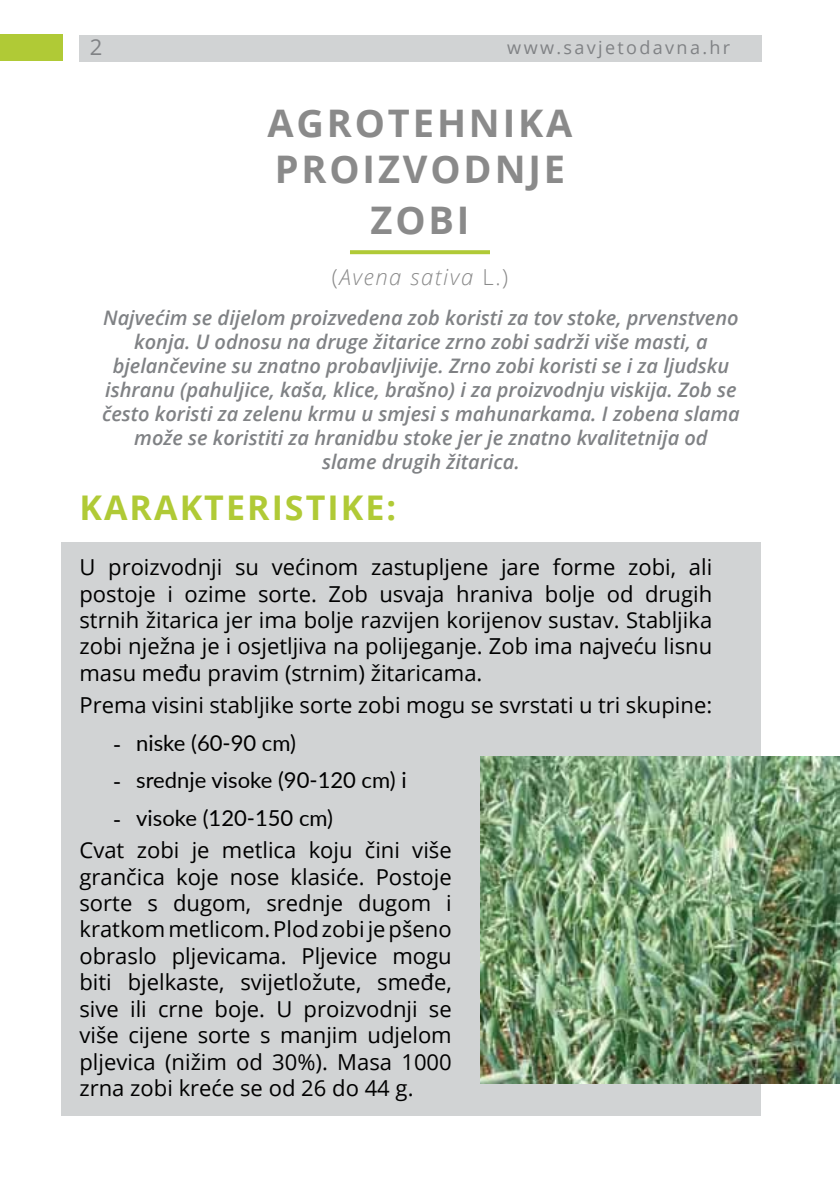
<style>
.page{position:relative;width:840px;height:1191px;background:#fff}
.page>*{position:absolute;margin:0;border:0;box-sizing:border-box;transform-origin:0 0}
.t1{font:700 38px/45.6px "Open Sans";letter-spacing:.075em;color:#8a8a8a}
.t2{font:700 34px "Open Sans";letter-spacing:.06em;color:#b0ca36}
.t3{font:22px/26.4px "Open Sans";color:#000;text-align:justify}
.t4{font:22px "Lato";color:#000}
.t5{font:italic 300 22px "Open Sans";letter-spacing:.075em;color:#8a8a8a}
.t6{font:22px "Open Sans";color:#808285}
.t7{font:italic 600 20px/24px "Open Sans";color:#808285;text-align:center}
.t8{font:18px "Open Sans";letter-spacing:.13em;color:#808285}
.s1{font-style:normal}
.s2{font-family:"Times New Roman"}
</style>
<div class="page">
<div style="left:79px;top:35px;width:683px;height:26px;background:#d1d3d4"></div>
<div style="left:0;top:35px;width:62px;height:26px;background:#b0ca36"></div>
<div style="left:61px;top:542px;width:699px;height:574px;background:#d1d3d4"></div>
<svg style="left:350px;top:250px;width:139px;height:4px"></svg>
<img style="left:480px;top:756px;width:359px;height:328px">
<p class="t6" style="left:90px;top:31px;width:14px">2</p>
<p class="t8" style="left:507px;top:35px;width:224px">www.savjetodavna.hr</p>
<h1 class="t1" style="left:267px;top:99px;width:306px">AGROTEHNIKA<br>PROIZVODNJE</h1>
<h1 class="t1" style="left:370px;top:196px;width:100px">ZOBI</h1>
<p class="t5" style="left:331px;top:262px;width:178px"><span class="s1">(</span>Avena sativa <span class="s1">L.)</span></p>
<p class="t7" style="left:102px;top:305px;width:639px">Najvećim se dijelom proizvedena zob koristi za tov stoke, prvenstveno konja. U odnosu na druge žitarice zrno zobi sadrži više masti, a bjelančevine su znatno probavljivije. Zrno zobi koristi se i za ljudsku ishranu (pahuljice, kaša, klice, brašno) i za proizvodnju viskija. Zob se često koristi za zelenu krmu u smjesi s mahunarkama. I zobena slama može se koristiti za hranidbu stoke jer je znatno kvalitetnija od<br>slame drugih žitarica.</p>
<h2 class="t2" style="left:79px;top:484px;width:318px">KARAKTERISTIKE:</h2>
<p class="t3" style="left:79px;top:553px;width:634px">U proizvodnji su većinom zastupljene jare forme zobi, ali postoje i ozime sorte. Zob usvaja hraniva bolje od drugih strnih žitarica jer ima bolje razvijen korijenov sustav. Stabljika zobi nježna je i osjetljiva na polijeganje. Zob ima najveću lisnu masu među pravim (strnim) žitaricama.</p>
<p class="t3" style="left:79px;top:691px;width:634px">Prema visini stabljike sorte zobi mogu se svrstati u tri skupine:</p>
<p class="t4" style="left:113px;top:727px;width:184px"><span class="s2">-</span> niske (60-90 cm)</p>
<p class="t4" style="left:113px;top:764px;width:294px"><span class="s2">-</span> srednje visoke (90-120 cm) i</p>
<p class="t4" style="left:113px;top:802px;width:221px"><span class="s2">-</span> visoke (120-150 cm)</p>
<p class="t3" style="left:79px;top:836px;width:373px">Cvat zobi je metlica koju čini više grančica koje nose klasiće. Postoje sorte s dugom, srednje dugom i kratkom metlicom. Plod zobi je pšeno obraslo pljevicama. Pljevice mogu biti bjelkaste, svijetložute, smeđe, sive ili crne boje. U proizvodnji se više cijene sorte s manjim udjelom pljevica (nižim od 30%). Masa 1000 zrna zobi kreće se od 26 do 44 g.</p>
</div>
